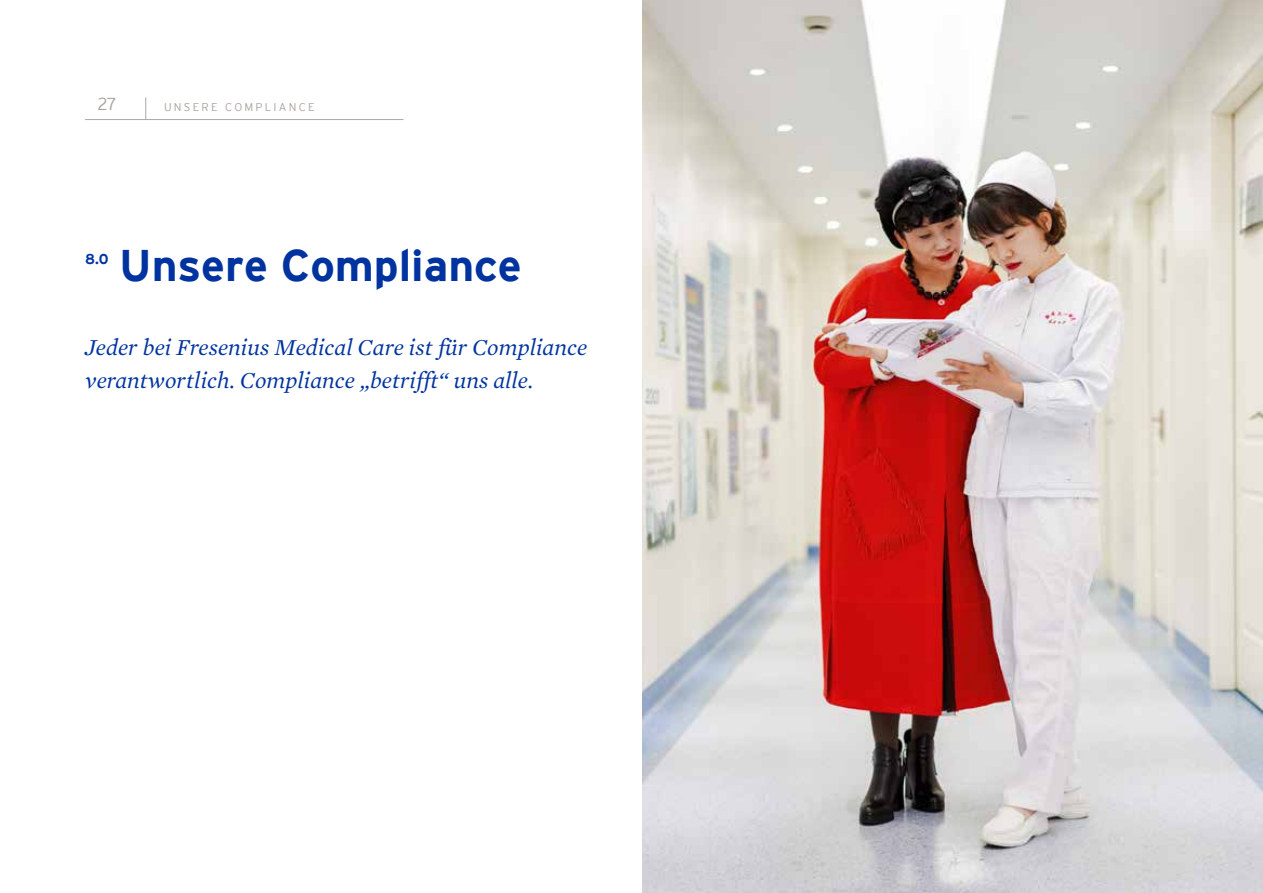
<style>
.page{position:relative;width:1263px;height:893px;background:#fff}
.page>*{position:absolute;margin:0;border:0;box-sizing:border-box;transform-origin:0 0}
.t1{font:700 44.25px "Interstate FRESENIUS Bold";color:#0033a0}
.t2{font:italic 23.25px/32.2px "Mercury Text G1";color:#0033a0}
.t3{font:300 17.25px "Interstate FRESENIUS Light";color:#a8a39d}
.t4{font:700 14.25px "Interstate FRESENIUS Bold";color:#0033a0}
.t5{font:300 11.25px "Interstate FRESENIUS Light";letter-spacing:.2em;color:#a8a39d}
</style>
<div class="page">
<img style="left:642px;top:0;width:621px;height:893px">
<hr style="left:85px;top:119px;width:318px;height:1px;background:#a7a9ac">
<svg style="left:145px;top:97px;width:1px;height:22px"></svg>
<p class="t3" style="left:98px;top:94px;width:20px">27</p>
<p class="t5" style="left:164px;top:100px;width:152px">UNSERE COMPLIANCE</p>
<p class="t4" style="left:85px;top:251px;width:25px">8.0</p>
<h1 class="t1" style="left:119px;top:241px;width:404px">Unsere Compliance</h1>
<p class="t2" style="left:85px;top:330px;width:504px">Jeder bei Fresenius Medical Care ist für Compliance verantwortlich. Compliance „betrifft“ uns alle.</p>
</div>
